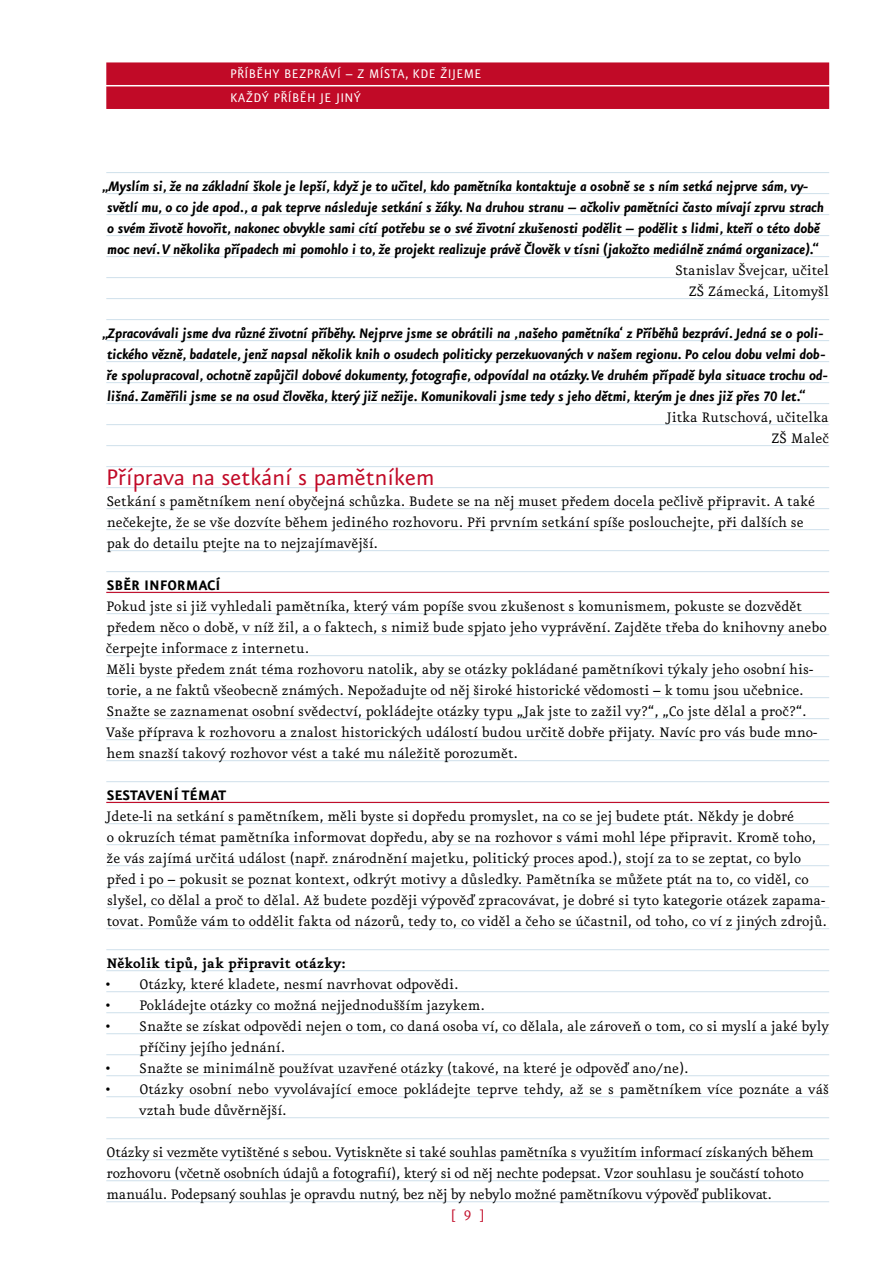
<style>
.page{position:relative;width:893px;height:1263px;background:#fff}
.page>*{position:absolute;margin:0;border:0;box-sizing:border-box;transform-origin:0 0}
.t1{font:27px "Eureka Sans OT";color:#c10a27}
.t2{font:16.5px/21px "Eureka OT";color:#000}
.t3{font:italic 700 16.5px/21px "Eureka Sans OT";letter-spacing:-.015em;color:#000}
.t4{font:700 16.5px "Eureka OT";color:#000}
.t5{font:700 16.5px "Eureka Sans OT";color:#000}
.t6{font:16.5px "Eureka OT";color:#c10a27}
.t7{font:15px/24px "Eureka Sans OT";letter-spacing:.025em;color:#fff}
</style>
<div class="page">
<hr style="left:106px;top:172px;width:723px;height:1px;background:#cfe0eb">
<hr style="left:106px;top:193px;width:723px;height:1px;background:#cfe0eb">
<hr style="left:106px;top:214px;width:723px;height:1px;background:#cfe0eb">
<hr style="left:106px;top:235px;width:723px;height:1px;background:#cfe0eb">
<hr style="left:106px;top:256px;width:723px;height:1px;background:#cfe0eb">
<hr style="left:106px;top:277px;width:723px;height:1px;background:#cfe0eb">
<hr style="left:106px;top:298px;width:723px;height:1px;background:#cfe0eb">
<hr style="left:106px;top:319px;width:723px;height:1px;background:#cfe0eb">
<hr style="left:106px;top:340px;width:723px;height:1px;background:#cfe0eb">
<hr style="left:106px;top:361px;width:723px;height:1px;background:#cfe0eb">
<hr style="left:106px;top:382px;width:723px;height:1px;background:#cfe0eb">
<hr style="left:106px;top:403px;width:723px;height:1px;background:#cfe0eb">
<hr style="left:106px;top:424px;width:723px;height:1px;background:#cfe0eb">
<hr style="left:106px;top:445px;width:723px;height:1px;background:#cfe0eb">
<hr style="left:106px;top:466px;width:723px;height:1px;background:#cfe0eb">
<hr style="left:106px;top:487px;width:723px;height:1px;background:#cfe0eb">
<hr style="left:106px;top:508px;width:723px;height:1px;background:#cfe0eb">
<hr style="left:106px;top:529px;width:723px;height:1px;background:#cfe0eb">
<hr style="left:106px;top:550px;width:723px;height:1px;background:#cfe0eb">
<hr style="left:106px;top:571px;width:723px;height:1px;background:#cfe0eb">
<hr style="left:106px;top:613px;width:723px;height:1px;background:#cfe0eb">
<hr style="left:106px;top:634px;width:723px;height:1px;background:#cfe0eb">
<hr style="left:106px;top:655px;width:723px;height:1px;background:#cfe0eb">
<hr style="left:106px;top:676px;width:723px;height:1px;background:#cfe0eb">
<hr style="left:106px;top:697px;width:723px;height:1px;background:#cfe0eb">
<hr style="left:106px;top:718px;width:723px;height:1px;background:#cfe0eb">
<hr style="left:106px;top:739px;width:723px;height:1px;background:#cfe0eb">
<hr style="left:106px;top:760px;width:723px;height:1px;background:#cfe0eb">
<hr style="left:106px;top:781px;width:723px;height:1px;background:#cfe0eb">
<hr style="left:106px;top:823px;width:723px;height:1px;background:#cfe0eb">
<hr style="left:106px;top:844px;width:723px;height:1px;background:#cfe0eb">
<hr style="left:106px;top:865px;width:723px;height:1px;background:#cfe0eb">
<hr style="left:106px;top:886px;width:723px;height:1px;background:#cfe0eb">
<hr style="left:106px;top:907px;width:723px;height:1px;background:#cfe0eb">
<hr style="left:106px;top:928px;width:723px;height:1px;background:#cfe0eb">
<hr style="left:106px;top:949px;width:723px;height:1px;background:#cfe0eb">
<hr style="left:106px;top:970px;width:723px;height:1px;background:#cfe0eb">
<hr style="left:106px;top:991px;width:723px;height:1px;background:#cfe0eb">
<hr style="left:106px;top:1012px;width:723px;height:1px;background:#cfe0eb">
<hr style="left:106px;top:1033px;width:723px;height:1px;background:#cfe0eb">
<hr style="left:106px;top:1054px;width:723px;height:1px;background:#cfe0eb">
<hr style="left:106px;top:1075px;width:723px;height:1px;background:#cfe0eb">
<hr style="left:106px;top:1096px;width:723px;height:1px;background:#cfe0eb">
<hr style="left:106px;top:1117px;width:723px;height:1px;background:#cfe0eb">
<hr style="left:106px;top:1138px;width:723px;height:1px;background:#cfe0eb">
<hr style="left:106px;top:1159px;width:723px;height:1px;background:#cfe0eb">
<hr style="left:106px;top:1180px;width:723px;height:1px;background:#cfe0eb">
<hr style="left:106px;top:1201px;width:723px;height:1px;background:#cfe0eb">
<div style="left:106px;top:62px;width:723px;height:23px;background:#c10a27"></div>
<div style="left:106px;top:86px;width:723px;height:23px;background:#c10a27"></div>
<hr style="left:106px;top:592px;width:723px;height:1px;background:#c10a27">
<hr style="left:106px;top:802px;width:723px;height:1px;background:#c10a27">
<p class="t7" style="left:230px;top:62px;width:253px">Příběhy bezpráví – z místa, kde žijeme<br>Každý příběh je jiný</p>
<p class="t3" style="left:107px;top:176px;width:719px;text-indent:-5px">„Myslím si, že na základní škole je lepší, když je to učitel, kdo pamětníka kontaktuje a osobně se s ním setká nejprve sám, vy&shy;světlí mu, o co jde apod., a pak teprve následuje setkání s žáky. Na druhou stranu – ačkoliv pamětníci často mívají zprvu strach o svém životě hovořit, nakonec obvykle sami cítí potřebu se o své životní zkušenosti podělit – podělit s lidmi, kteří o této době moc neví. V několika případech mi pomohlo i to, že projekt realizuje právě Člověk v tísni (jakožto mediálně známá organizace).“</p>
<p class="t2" style="left:675px;top:260px;width:155px;text-align:right">Stanislav Švejcar, učitel<br>ZŠ Zámecká, Litomyšl</p>
<p class="t3" style="left:102px;top:323px;width:728px">„Zpracovávali jsme dva různé životní příběhy. Nejprve jsme se obrátili na ,našeho pamětníka‘ z Příběhů bezpráví. Jedná se o poli&shy;tického vězně, badatele, jenž napsal několik knih o osudech politicky perzekuovaných v našem regionu. Po celou dobu velmi dob&shy;ře spolupracoval, ochotně zapůjčil dobové dokumenty, fotografie, odpovídal na otázky. Ve druhém případě byla situace trochu od&shy;lišná. Zaměřili jsme se na osud člověka, který již nežije. Komunikovali jsme tedy s jeho dětmi, kterým je dnes již přes 70 let.“</p>
<p class="t2" style="left:666px;top:407px;width:164px;text-align:right">Jitka Rutschová, učitelka<br>ZŠ Maleč</p>
<h1 class="t1" style="left:106px;top:463px;width:330px">Příprava na setkání s pamětníkem</h1>
<p class="t2" style="left:107px;top:491px;width:710px">Setkání s pamětníkem není obyčejná schůzka. Budete se na něj muset předem docela pečlivě připravit. A také nečekejte, že se vše dozvíte během jediného rozhovoru. Při prvním setkání spíše poslouchejte, při dalších se pak do detailu ptejte na to nejzajímavější.</p>
<p class="t5" style="left:107px;top:577px;width:115px">SBĚR INFORMACÍ</p>
<p class="t2" style="left:106px;top:596px;width:722px">Pokud jste si již vyhledali pamětníka, který vám popíše svou zkušenost s komunismem, pokuste se dozvědět předem něco o době, v níž žil, a o faktech, s nimiž bude spjato jeho vyprávění. Zajděte třeba do knihovny anebo čerpejte informace z internetu.<br>Měli byste předem znát téma rozhovoru natolik, aby se otázky pokládané pamětníkovi týkaly jeho osobní his&shy;torie, a ne faktů všeobecně známých. Nepožadujte od něj široké historické vědomosti – k tomu jsou učebnice.<br>Snažte se zaznamenat osobní svědectví, pokládejte otázky typu „Jak jste to zažil vy?“, „Co jste dělal a proč?“.<br>Vaše příprava k rozhovoru a znalost historických událostí budou určitě dobře přijaty. Navíc pro vás bude mno&shy;hem snazší takový rozhovor vést a také mu náležitě porozumět.</p>
<p class="t5" style="left:107px;top:787px;width:121px">SESTAVENÍ TÉMAT</p>
<p class="t2" style="left:106px;top:806px;width:723px">Jdete-li na setkání s pamětníkem, měli byste si dopředu promyslet, na co se jej budete ptát. Někdy je dobré<br>o okruzích témat pamětníka informovat dopředu, aby se na rozhovor s vámi mohl lépe připravit. Kromě toho, že vás zajímá určitá událost (např. znárodnění majetku, politický proces apod.), stojí za to se zeptat, co bylo před i po – pokusit se poznat kontext, odkrýt motivy a důsledky. Pamětníka se můžete ptát na to, co viděl, co slyšel, co dělal a proč to dělal. Až budete později výpověď zpracovávat, je dobré si tyto kategorie otázek zapama&shy;tovat. Pomůže vám to oddělit fakta od názorů, tedy to, co viděl a čeho se účastnil, od toho, co ví z jiných zdrojů.</p>
<p class="t4" style="left:106px;top:955px;width:241px">Několik tipů, jak připravit otázky:</p>
<p class="t2" style="left:105px;top:974px;width:355px">• Otázky, které kladete, nesmí navrhovat odpovědi.</p>
<p class="t2" style="left:105px;top:995px;width:381px">• Pokládejte otázky co možná nejjednodušším jazykem.</p>
<p class="t2" style="left:139px;top:1016px;width:691px;text-indent:-34px">• Snažte se získat odpovědi nejen o tom, co daná osoba ví, co dělala, ale zároveň o tom, co si myslí a jaké byly příčiny jejího jednání.</p>
<p class="t2" style="left:105px;top:1058px;width:585px">• Snažte se minimálně používat uzavřené otázky (takové, na které je odpověď ano/ne).</p>
<p class="t2" style="left:139px;top:1079px;width:691px;text-indent:-34px">• Otázky osobní nebo vyvolávající emoce pokládejte teprve tehdy, až se s pamětníkem více poznáte a váš vztah bude důvěrnější.</p>
<p class="t2" style="left:107px;top:1142px;width:709px">Otázky si vezměte vytištěné s sebou. Vytiskněte si také souhlas pamětníka s využitím informací získaných během rozhovoru (včetně osobních údajů a fotografií), který si od něj nechte podepsat. Vzor souhlasu je součástí tohoto manuálu. Podepsaný souhlas je opravdu nutný, bez něj by nebylo možné pamětníkovu výpověď publikovat.</p>
<p class="t6" style="left:451px;top:1207px;width:35px">[9]</p>
</div>
